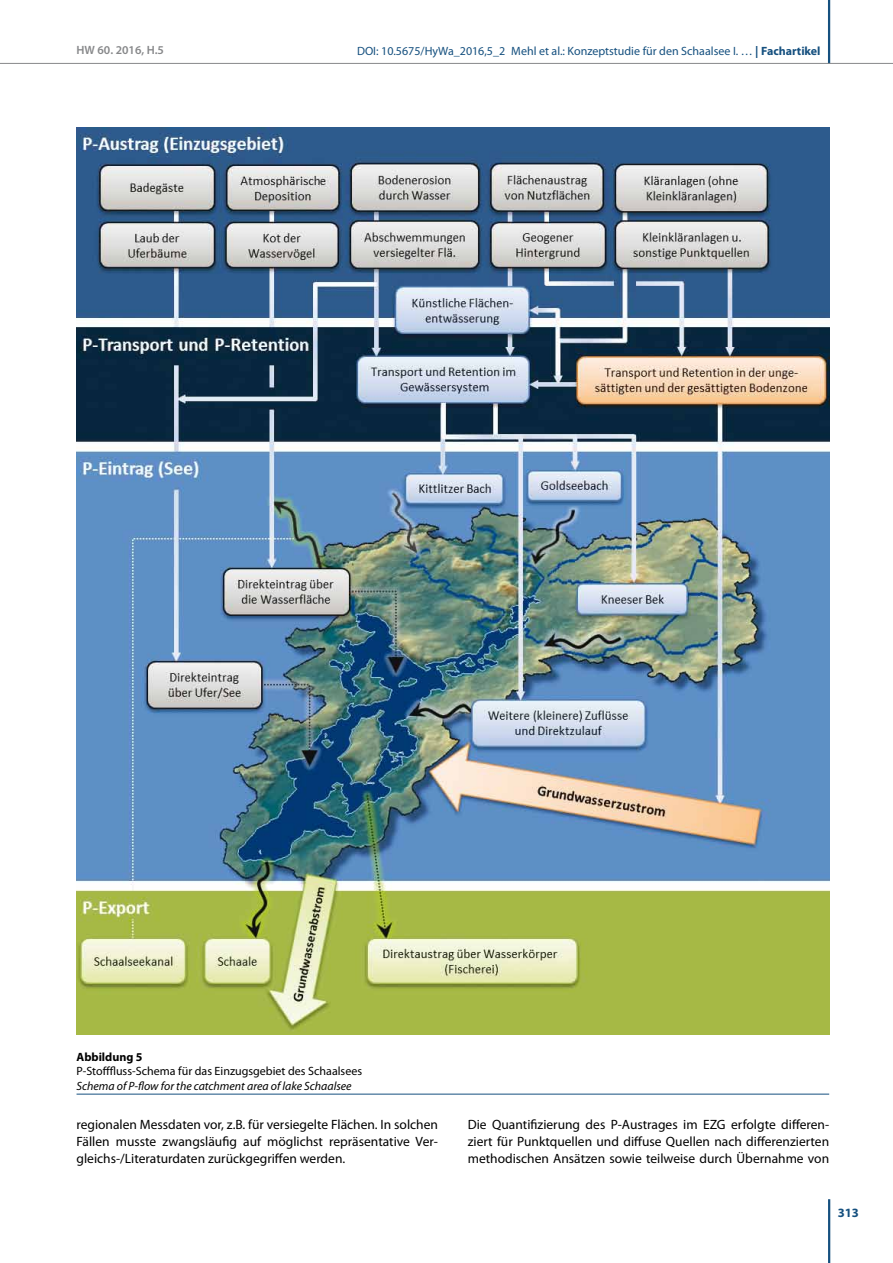
<style>
.page{position:relative;width:893px;height:1263px;background:#fff}
.page>*{position:absolute;margin:0;border:0;box-sizing:border-box;transform-origin:0 0}
.t1{font:13.5px/16.8px "Myriad Pro";color:#000;text-align:justify}
.t2{font:700 12.75px "Myriad Pro";color:#15507f}
.t3{font:12px "Myriad Pro";color:#15507f}
.t4{font:12px "Myriad Pro";color:#000}
.t5{font:italic 12px "Myriad Pro";color:#000}
.t6{font:600 12px "Myriad Pro";color:#87888a}
.t7{font:700 12px "Myriad Pro";color:#000}
.s1{font-weight:700}
</style>
<div class="page">
<hr style="left:828px;top:1199px;width:2px;height:64px;background:#15507f">
<hr style="left:828px;top:0;width:2px;height:64px;background:#15507f">
<hr style="left:0;top:63px;width:893px;height:1px;background:#87888a">
<img style="left:77px;top:128px;width:752px;height:907px">
<hr style="left:77px;top:1094px;width:752px;height:1px;background:#15507f">
<p class="t6" style="left:77px;top:42px;width:89px">HW 60. 2016, H.5</p>
<p class="t3" style="left:357px;top:43px;width:465px">DOI: 10.5675/HyWa_2016,5_2 Mehl et al.: Konzeptstudie für den Schaalsee I. … <span class="s1">| Fachartikel</span></p>
<p class="t7" style="left:77px;top:1049px;width:68px">Abbildung 5</p>
<p class="t4" style="left:77px;top:1064px;width:287px">P-Stofffluss-Schema für das Einzugsgebiet des Schaalsees</p>
<p class="t5" style="left:77px;top:1078px;width:277px">Schema of P-flow for the catchment area of lake Schaalsee</p>
<p class="t1" style="left:77px;top:1116px;width:363px">regionalen Messdaten vor, z.B. für versiegelte Flächen. In solchen Fällen musste zwangsläufig auf möglichst repräsentative Ver&shy;gleichs-/Literaturdaten zurückgegriffen werden.</p>
<p class="t1" style="left:468px;top:1116px;width:363px">Die Quantifizierung des P-Austrages im EZG erfolgte differen&shy;ziert für Punktquellen und diffuse Quellen nach differenzierten methodischen Ansätzen sowie teilweise durch Übernahme von</p>
<p class="t2" style="left:838px;top:1205px;width:23px">313</p>
</div>
